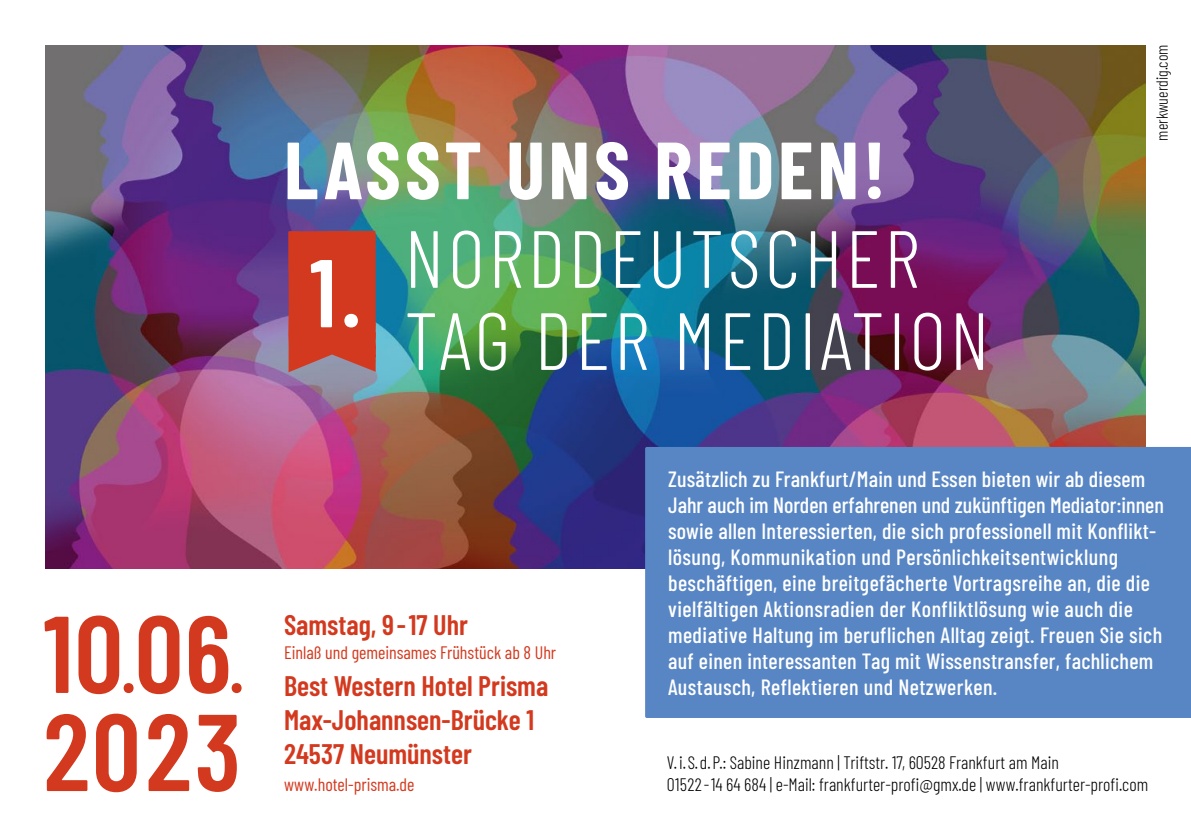
<style>
.page{position:relative;width:1191px;height:840px;background:#fff}
.page>*{position:absolute;margin:0;border:0;box-sizing:border-box;transform-origin:0 0}
.t1{font:600 108.8px "Barlow Condensed";letter-spacing:.02em;color:#d3391e}
.t2{font:600 96px "Barlow Condensed";color:#fff}
.t3{font:300 80.8px/82px "Barlow Condensed";letter-spacing:.05em;color:#fff}
.t4{font:700 80.8px "Barlow Condensed";letter-spacing:.05em;color:#fff}
.t5{font:600 28.2px/33.8px "Barlow Condensed";color:#d3391e}
.t6{font:500 22px/26px "Barlow Condensed";letter-spacing:.015em;color:#fff}
.t7{font:300 18px/22px "Barlow Condensed";color:#000}
.t8{font:18px "Barlow Condensed";color:#d3391e}
.t9{font:300 16px "Barlow Condensed";color:#000}
.s1{font-size:70.4px}
</style>
<div class="page">
<img style="left:45px;top:45px;width:1100px;height:522px">
<div style="left:645px;top:446px;width:546px;height:271px;background:#5886c4"></div>
<svg style="left:288px;top:231px;width:88px;height:141px;background:#cd3f27"></svg>
<h1 class="t1" style="left:43px;top:576px;width:202px">10<span class="s1">.</span>06<span class="s1">.</span></h1>
<h1 class="t1" style="left:43px;top:674px;width:199px">2023</h1>
<h3 class="t4" style="left:284px;top:113px;width:603px">LASST UNS REDEN!</h3>
<h3 class="t3" style="left:404px;top:212px;width:586px">NORDDEUTSCHER<br>TAG DER MEDIATION</h3>
<h2 class="t2" style="left:310px;top:224px;width:53px">1.</h2>
<p class="t9" style="left:1150px;top:141px;width:97px;rotate:-90deg">merkwuerdig.com</p>
<p class="t5" style="left:284px;top:606px;width:185px">Samstag, 9-17 Uhr</p>
<p class="t8" style="left:284px;top:639px;width:274px">Einlaß und gemeinsames Frühstück ab 8 Uhr</p>
<p class="t5" style="left:284px;top:666px;width:266px">Best Western Hotel Prisma<br>Max-Johannsen-Brücke 1<br>24537 Neumünster</p>
<p class="t8" style="left:284px;top:771px;width:132px">www.hotel-prisma.de</p>
<p class="t6" style="left:668px;top:464px;width:497px">Zusätzlich zu Frankfurt/Main und Essen bieten wir ab diesem Jahr auch im Norden erfahrenen und zukünftigen Mediator:innen sowie allen Interessierten, die sich professionell mit Konflikt&shy;lösung, Kommunikation und Persönlichkeitsentwicklung beschäftigen, eine breitgefächerte Vortragsreihe an, die die vielfältigen Aktionsradien der Konfliktlösung wie auch die mediative Haltung im beruflichen Alltag zeigt. Freuen Sie sich auf einen interessanten Tag mit Wissenstransfer, fachlichem</p>
<p class="t6" style="left:668px;top:672px;width:330px">Austausch, Reflektieren und Netzwerken.</p>
<p class="t7" style="left:666px;top:749px;width:483px">V.i.S.d.P.: Sabine Hinzmann | Triftstr. 17, 60528 Frankfurt am Main<br>01522-14 64 684 | e-Mail: frankfurter-profi@gmx.de | www.frankfurter-profi.com</p>
</div>
